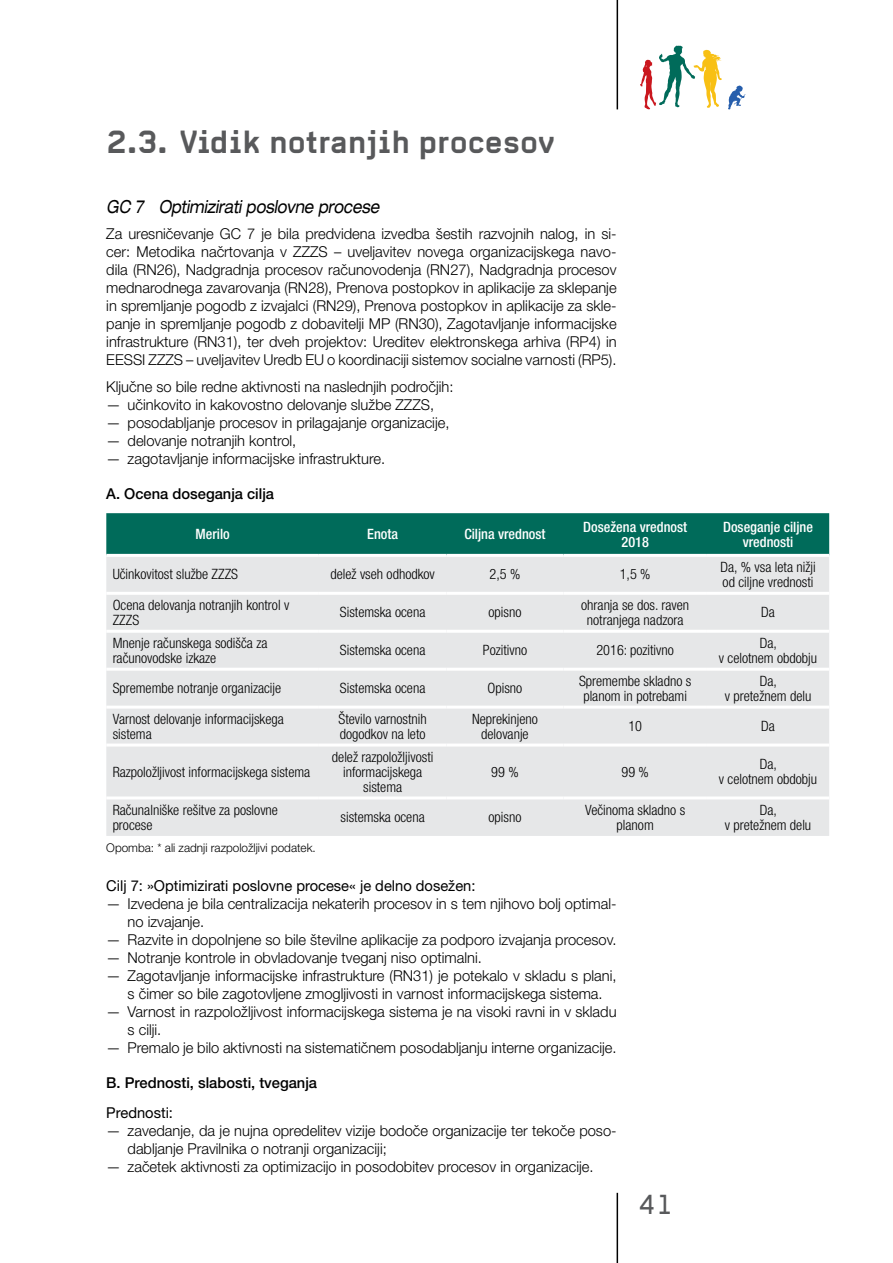
<style>
.page{position:relative;width:893px;height:1263px;background:#fff}
.page>*{position:absolute;margin:0;border:0;box-sizing:border-box;transform-origin:0 0}
.t1{font:700 31.5px "Alpha Headline Pro";color:#58595b}
.t2{font:27px "Alpha Headline Pro";color:#58595b}
.t3{font:italic expanded 18px "Helvetica Neue LT Std";letter-spacing:-.01em;color:#000;scale:.8 1}
.t4{font:300 15px/18px "Helvetica Neue LT Std";color:#000}
.t5{font:15px "Helvetica Neue LT Std";color:#000}
.t6{font:500 15px "Helvetica Neue LT Std";color:#000}
.t7{font:300 condensed 14.25px/15px "Helvetica Neue LT Pro";color:#000;text-align:center}
.t8{font:500 condensed 14.25px/15px "Helvetica Neue LT Pro";color:#fff;text-align:center}
.t9{font:300 12px "Helvetica Neue LT Std";color:#000}
</style>
<div class="page">
<hr style="left:617px;top:0;width:1px;height:109px;background:#000">
<hr style="left:617px;top:1193px;width:1px;height:70px;background:#000">
<svg style="left:728px;top:85px;width:17px;height:24px"></svg>
<svg style="left:640px;top:46px;width:82px;height:63px"></svg>
<div style="left:106px;top:513px;width:723px;height:41px;background:#006b5a"></div>
<div style="left:106px;top:557px;width:723px;height:279px;background:#e6e7e8"></div>
<hr style="left:106px;top:592px;width:213px;height:3px;background:#fff">
<hr style="left:319px;top:592px;width:127px;height:3px;background:#fff">
<hr style="left:446px;top:592px;width:117px;height:3px;background:#fff">
<hr style="left:563px;top:592px;width:144px;height:3px;background:#fff">
<hr style="left:707px;top:592px;width:122px;height:3px;background:#fff">
<hr style="left:106px;top:630px;width:213px;height:3px;background:#fff">
<hr style="left:319px;top:630px;width:127px;height:3px;background:#fff">
<hr style="left:446px;top:630px;width:117px;height:3px;background:#fff">
<hr style="left:563px;top:630px;width:144px;height:3px;background:#fff">
<hr style="left:707px;top:630px;width:122px;height:3px;background:#fff">
<hr style="left:106px;top:668px;width:213px;height:3px;background:#fff">
<hr style="left:319px;top:668px;width:127px;height:3px;background:#fff">
<hr style="left:446px;top:668px;width:117px;height:3px;background:#fff">
<hr style="left:563px;top:668px;width:144px;height:3px;background:#fff">
<hr style="left:707px;top:668px;width:122px;height:3px;background:#fff">
<hr style="left:106px;top:706px;width:213px;height:3px;background:#fff">
<hr style="left:319px;top:706px;width:127px;height:3px;background:#fff">
<hr style="left:446px;top:706px;width:117px;height:3px;background:#fff">
<hr style="left:563px;top:706px;width:144px;height:3px;background:#fff">
<hr style="left:707px;top:706px;width:122px;height:3px;background:#fff">
<hr style="left:106px;top:743px;width:213px;height:3px;background:#fff">
<hr style="left:319px;top:743px;width:127px;height:3px;background:#fff">
<hr style="left:446px;top:743px;width:117px;height:3px;background:#fff">
<hr style="left:563px;top:743px;width:144px;height:3px;background:#fff">
<hr style="left:707px;top:743px;width:122px;height:3px;background:#fff">
<hr style="left:106px;top:796px;width:213px;height:3px;background:#fff">
<hr style="left:319px;top:796px;width:127px;height:3px;background:#fff">
<hr style="left:446px;top:796px;width:117px;height:3px;background:#fff">
<hr style="left:563px;top:796px;width:144px;height:3px;background:#fff">
<hr style="left:707px;top:796px;width:122px;height:3px;background:#fff">
<h1 class="t1" style="left:106px;top:123px;width:450px">2.3. Vidik notranjih procesov</h1>
<p class="t3" style="left:106px;top:195px;width:343px">GC 7 Optimizirati poslovne procese</p>
<p class="t4" style="left:106px;top:225px;width:512px;text-align:justify">Za uresničevanje GC 7 je bila predvidena izvedba šestih razvojnih nalog, in si&shy;cer: Metodika načrtovanja v ZZZS – uveljavitev novega organizacijskega navo&shy;dila (RN26), Nadgradnja procesov računovodenja (RN27), Nadgradnja procesov mednarodnega zavarovanja (RN28), Prenova postopkov in aplikacije za sklepanje in spremljanje pogodb z izvajalci (RN29), Prenova postopkov in aplikacije za skle&shy;panje in spremljanje pogodb z dobavitelji MP (RN30), Zagotavljanje informacijske infrastrukture (RN31), ter dveh projektov: Ureditev elektronskega arhiva (RP4) in EESSI ZZZS – uveljavitev Uredb EU o koordinaciji sistemov socialne varnosti (RP5).</p>
<p class="t4" style="left:106px;top:377px;width:349px">Ključne so bile redne aktivnosti na naslednjih področjih:</p>
<p class="t4" style="left:106px;top:395px;width:329px">— učinkovito in kakovostno delovanje službe ZZZS,</p>
<p class="t4" style="left:106px;top:413px;width:345px">— posodabljanje procesov in prilagajanje organizacije,</p>
<p class="t4" style="left:106px;top:431px;width:192px">— delovanje notranjih kontrol,</p>
<p class="t4" style="left:106px;top:449px;width:280px">— zagotavljanje informacijske infrastrukture.</p>
<p class="t6" style="left:106px;top:484px;width:169px">A. Ocena doseganja cilja</p>
<p class="t8" style="left:195px;top:527px;width:36px">Merilo</p>
<p class="t8" style="left:367px;top:527px;width:32px">Enota</p>
<p class="t8" style="left:464px;top:527px;width:83px">Ciljna vrednost</p>
<p class="t8" style="left:583px;top:519px;width:105px">Dosežena vrednost<br>2018</p>
<p class="t8" style="left:723px;top:519px;width:91px">Doseganje ciljne vrednosti</p>
<p class="t7" style="left:113px;top:567px;width:127px">Učinkovitost službe ZZZS</p>
<p class="t7" style="left:330px;top:567px;width:106px">delež vseh odhodkov</p>
<p class="t7" style="left:490px;top:567px;width:32px">2,5 %</p>
<p class="t7" style="left:620px;top:567px;width:32px">1,5 %</p>
<p class="t7" style="left:720px;top:559px;width:97px;text-align:left">Da, % vsa leta nižji od ciljne vrednosti</p>
<p class="t7" style="left:113px;top:597px;width:178px;text-align:left">Ocena delovanja notranjih kontrol v<br>ZZZS</p>
<p class="t7" style="left:340px;top:605px;width:87px">Sistemska ocena</p>
<p class="t7" style="left:488px;top:605px;width:34px">opisno</p>
<p class="t7" style="left:581px;top:597px;width:109px">ohranja se dos. raven notranjega nadzora</p>
<p class="t7" style="left:761px;top:605px;width:15px">Da</p>
<p class="t7" style="left:113px;top:635px;width:156px;text-align:left">Mnenje računskega sodišča za računovodske izkaze</p>
<p class="t7" style="left:340px;top:643px;width:87px">Sistemska ocena</p>
<p class="t7" style="left:483px;top:643px;width:46px">Pozitivno</p>
<p class="t7" style="left:596px;top:643px;width:79px">2016: pozitivno</p>
<p class="t7" style="left:719px;top:635px;width:100px">Da,<br>v celotnem obdobju</p>
<p class="t7" style="left:113px;top:681px;width:170px">Spremembe notranje organizacije</p>
<p class="t7" style="left:340px;top:681px;width:87px">Sistemska ocena</p>
<p class="t7" style="left:488px;top:681px;width:36px">Opisno</p>
<p class="t7" style="left:579px;top:673px;width:114px">Spremembe skladno s planom in potrebami</p>
<p class="t7" style="left:725px;top:673px;width:88px">Da,<br>v pretežnem delu</p>
<p class="t7" style="left:113px;top:711px;width:173px;text-align:left">Varnost delovanje informacijskega sistema</p>
<p class="t7" style="left:339px;top:711px;width:90px;text-align:left">Število varnostnih dogodkov na leto</p>
<p class="t7" style="left:472px;top:711px;width:67px">Neprekinjeno delovanje</p>
<p class="t7" style="left:628px;top:719px;width:15px">10</p>
<p class="t7" style="left:761px;top:719px;width:15px">Da</p>
<p class="t7" style="left:113px;top:764px;width:199px">Razpoložljivost informacijskega sistema</p>
<p class="t7" style="left:332px;top:749px;width:103px">delež razpoložljivosti informacijskega sistema</p>
<p class="t7" style="left:491px;top:764px;width:29px">99 %</p>
<p class="t7" style="left:621px;top:764px;width:29px">99 %</p>
<p class="t7" style="left:719px;top:756px;width:100px">Da,<br>v celotnem obdobju</p>
<p class="t7" style="left:113px;top:802px;width:167px;text-align:left">Računalniške rešitve za poslovne procese</p>
<p class="t7" style="left:341px;top:809px;width:86px">sistemska ocena</p>
<p class="t7" style="left:488px;top:809px;width:34px">opisno</p>
<p class="t7" style="left:585px;top:802px;width:102px">Večinoma skladno s planom</p>
<p class="t7" style="left:725px;top:802px;width:88px">Da,<br>v pretežnem delu</p>
<p class="t9" style="left:106px;top:840px;width:211px">Opomba: * ali zadnji razpoložljivi podatek.</p>
<p class="t5" style="left:106px;top:876px;width:371px">Cilj 7: »Optimizirati poslovne procese« je delno dosežen:</p>
<p class="t4" style="left:128px;top:894px;width:490px;text-indent:-21px">— Izvedena je bila centralizacija nekaterih procesov in s tem njihovo bolj optimal&shy;no izvajanje.</p>
<p class="t4" style="left:106px;top:930px;width:512px">— Razvite in dopolnjene so bile številne aplikacije za podporo izvajanja procesov.</p>
<p class="t4" style="left:106px;top:948px;width:377px">— Notranje kontrole in obvladovanje tveganj niso optimalni.</p>
<p class="t4" style="left:106px;top:966px;width:512px;text-align:center">— Zagotavljanje informacijske infrastrukture (RN31) je potekalo v skladu s plani, s čimer so bile zagotovljene zmogljivosti in varnost informacijskega sistema.</p>
<p class="t4" style="left:128px;top:1002px;width:491px;text-indent:-21px">— Varnost in razpoložljivost informacijskega sistema je na visoki ravni in v skladu s cilji.</p>
<p class="t4" style="left:106px;top:1038px;width:512px">— Premalo je bilo aktivnosti na sistematičnem posodabljanju interne organizacije.</p>
<p class="t6" style="left:106px;top:1073px;width:212px">B. Prednosti, slabosti, tveganja</p>
<p class="t5" style="left:106px;top:1104px;width:68px">Prednosti:</p>
<p class="t4" style="left:128px;top:1122px;width:490px;text-indent:-21px">— zavedanje, da je nujna opredelitev vizije bodoče organizacije ter tekoče poso&shy;dabljanje Pravilnika o notranji organizaciji;</p>
<p class="t4" style="left:106px;top:1158px;width:489px">— začetek aktivnosti za optimizacijo in posodobitev procesov in organizacije.</p>
<h2 class="t2" style="left:638px;top:1188px;width:38px">41</h2>
</div>
